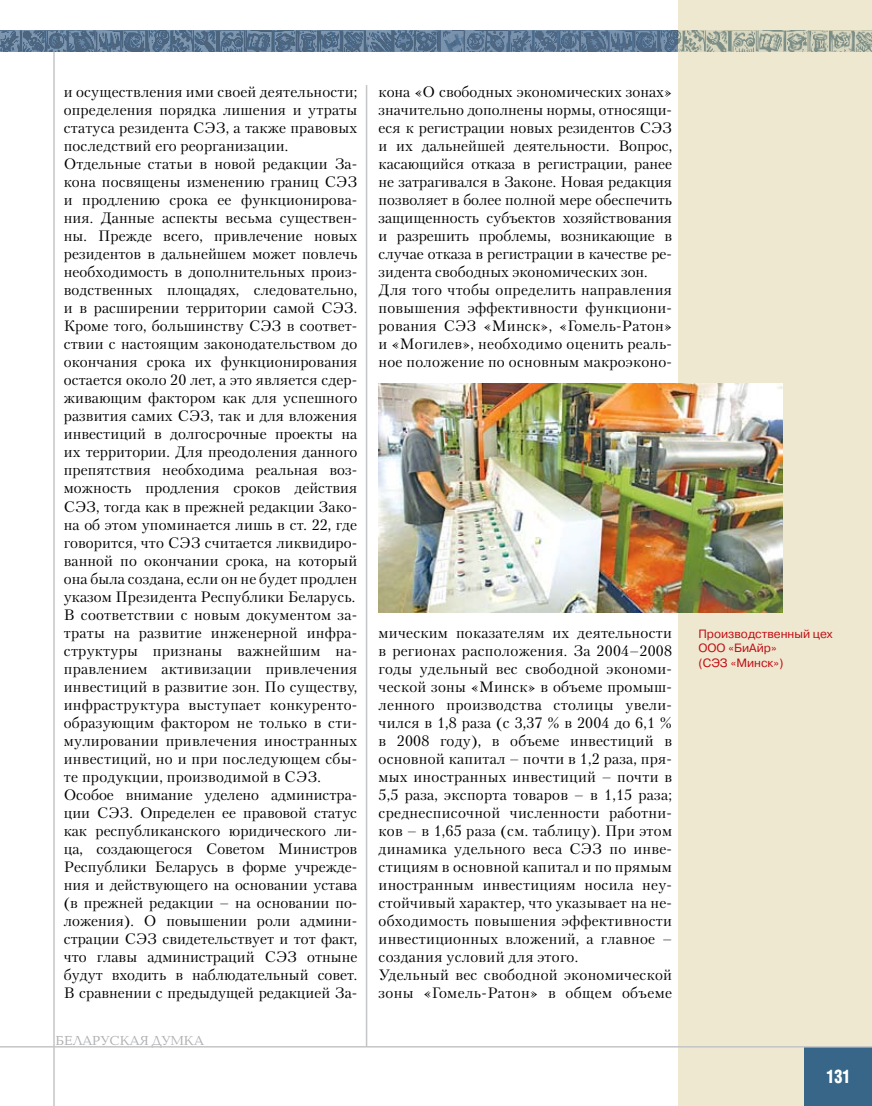
<style>
.page{position:relative;width:872px;height:1106px;background:#fff}
.page>*{position:absolute;margin:0;border:0;box-sizing:border-box;transform-origin:0 0}
.t1{font:700 18px "AG Letterica Cond L";color:#fff;scale:.9 1}
.t2{font:15px/18px "Petersburg C";letter-spacing:.005em;color:#000}
.t3{font:13.5px "Baltica C";color:#aeafb2}
.t4{font:12px/14.4px "Pragmatica C";color:#c10c13}
</style>
<div class="page">
<div style="left:678px;top:0;width:194px;height:1106px;background:#efe8d1"></div>
<hr style="left:53px;top:52px;width:2px;height:1054px;background:#c3c5c7">
<hr style="left:366px;top:85px;width:1px;height:961px;background:#c3c5c7">
<div style="left:804px;top:1047px;width:68px;height:59px;background:#386688"></div>
<svg style="left:0;top:31px;width:872px;height:21px;background:#6f8497"></svg>
<hr style="left:0;top:1046px;width:872px;height:1px;background:#c3c5c7">
<img style="left:379px;top:383px;width:404px;height:229px">
<p class="t2" style="left:64px;top:82px;width:295px">и осуществления ими своей деятельности; определения порядка лишения и утраты статуса резидента СЭЗ, а также правовых последствий его реорганизации.<br>Отдельные статьи в новой редакции За&shy;кона посвящены изменению границ СЭЗ и продлению срока ее функционирова&shy;ния. Данные аспекты весьма существен&shy;ны. Прежде всего, привлечение новых резидентов в дальнейшем может повлечь необходимость в дополнительных произ&shy;водственных площадях, следовательно, и в расширении территории самой СЭЗ.<br>Кроме того, большинству СЭЗ в соответ&shy;ствии с настоящим законодательством до окончания срока их функционирования остается около 20 лет, а это является сдер&shy;живающим фактором как для успешного развития самих СЭЗ, так и для вложения инвестиций в долгосрочные проекты на их территории. Для преодоления данного препятствия необходима реальная воз&shy;можность продления сроков действия СЭЗ, тогда как в прежней редакции Зако&shy;на об этом упоминается лишь в ст. 22, где говорится, что СЭЗ считается ликвидиро&shy;ванной по окончании срока, на который она была создана, если он не будет продлен указом Президента Республики Беларусь.<br>В соответствии с новым документом за&shy;траты на развитие инженерной инфра&shy;структуры признаны важнейшим на&shy;правлением активизации привлечения инвестиций в развитие зон. По существу, инфраструктура выступает конкуренто&shy;образующим фактором не только в сти&shy;мулировании привлечения иностранных инвестиций, но и при последующем сбы&shy;те продукции, производимой в СЭЗ.<br>Особое внимание уделено администра&shy;ции СЭЗ. Определен ее правовой статус как республиканского юридического ли&shy;ца, создающегося Советом Министров Республики Беларусь в форме учрежде&shy;ния и действующего на основании устава (в прежней редакции – на основании по&shy;ложения). О повышении роли админи&shy;страции СЭЗ свидетельствует и тот факт, что главы администраций СЭЗ отныне будут входить в наблюдательный совет.<br>В сравнении с предыдущей редакцией За-</p>
<p class="t2" style="left:378px;top:82px;width:295px">кона «О свободных экономических зонах» значительно дополнены нормы, относящи&shy;еся к регистрации новых резидентов СЭЗ и их дальнейшей деятельности. Вопрос, касающийся отказа в регистрации, ранее не затрагивался в Законе. Новая редакция позволяет в более полной мере обеспечить защищенность субъектов хозяйствования и разрешить проблемы, возникающие в случае отказа в регистрации в качестве ре&shy;зидента свободных экономических зон.<br>Для того чтобы определить направления повышения эффективности функциони&shy;рования СЭЗ «Минск», «Гомель-Ратон» и «Могилев», необходимо оценить реаль&shy;ное положение по основным макроэконо-</p>
<p class="t2" style="left:378px;top:623px;width:295px">мическим показателям их деятельности в регионах расположения. За 2004–2008 годы удельный вес свободной экономи&shy;ческой зоны «Минск» в объеме промыш&shy;ленного производства столицы увели&shy;чился в 1,8 раза (с 3,37 % в 2004 до 6,1 % в 2008 году), в объеме инвестиций в основной капитал – почти в 1,2 раза, пря&shy;мых иностранных инвестиций – почти в 5,5 раза, экспорта товаров – в 1,15 раза; среднесписочной численности работни&shy;ков – в 1,65 раза (см. таблицу). При этом динамика удельного веса СЭЗ по инве&shy;стициям в основной капитал и по прямым иностранным инвестициям носила неу&shy;стойчивый характер, что указывает на не&shy;обходимость повышения эффективности инвестиционных вложений, а главное – создания условий для этого.<br>Удельный вес свободной экономической зоны «Гомель-Ратон» в общем объеме</p>
<p class="t4" style="left:698px;top:626px;width:136px">Производственный цех<br>ООО «БиАйр»<br>(СЭЗ «Минск»)</p>
<p class="t3" style="left:56px;top:1033px;width:150px">БЕЛАРУСКАЯ ДУМКА</p>
<p class="t1" style="left:826px;top:1065px;width:29px">131</p>
</div>
